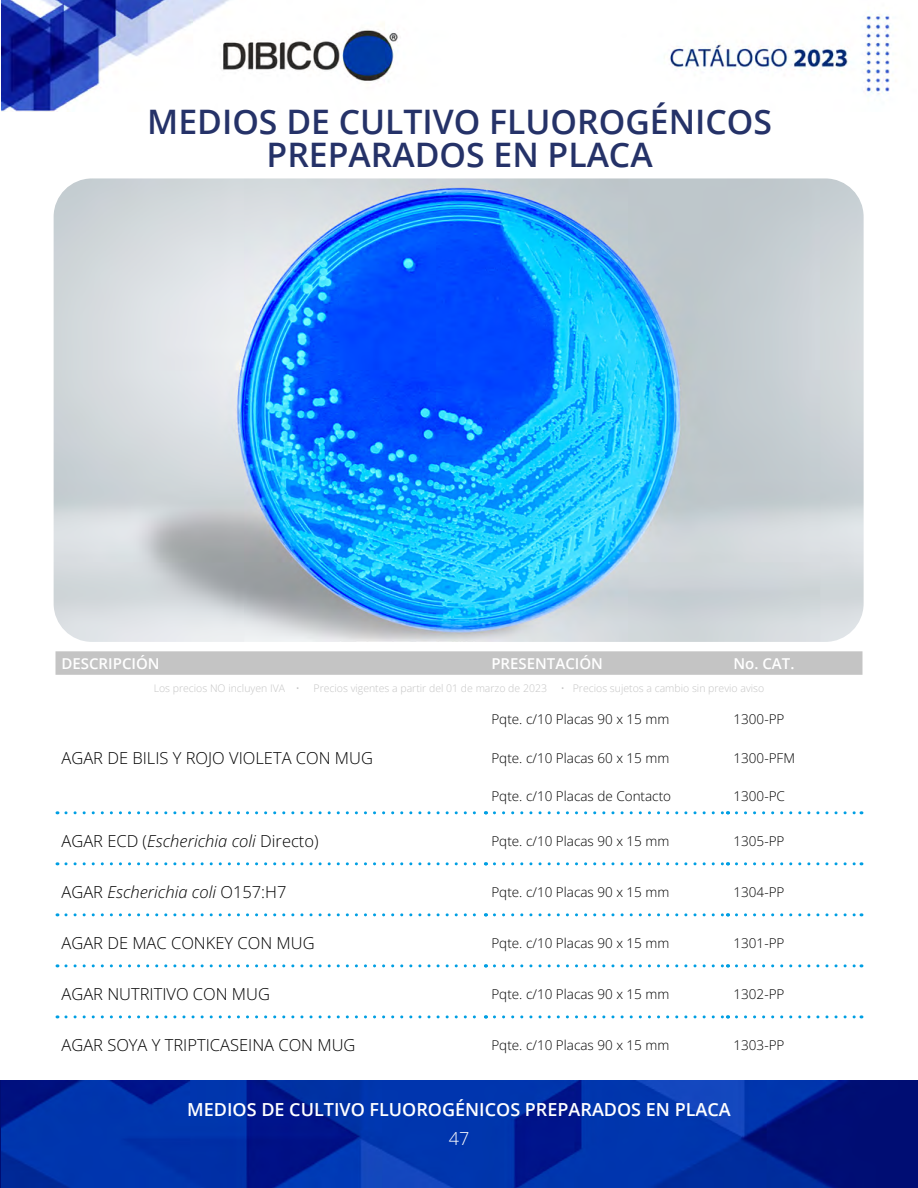
<style>
.page{position:relative;width:918px;height:1188px;background:#fff}
.page>*{position:absolute;margin:0;border:0;box-sizing:border-box;transform-origin:0 0}
.t1{font:600 33.75px/33px "Open Sans";color:#253268;text-align:center}
.t2{font:600 18px "Open Sans";color:#fff}
.t3{font:300 18px "Open Sans";color:#fff}
.t4{font:300 16.5px "Open Sans";color:#000}
.t5{font:italic 300 16.5px "Open Sans";color:#000}
.t6{font:600 15px "Open Sans";color:#fff}
.t7{font:300 13.5px "Open Sans";color:#000}
.t8{font:300 10.5px "Open Sans";color:#c4c4c4}
.s1{font-style:italic}
.s2{font-style:normal}
</style>
<div class="page">
<img style="left:1px;top:1081px;width:917px;height:107px">
<img style="left:1px;top:0;width:892px;height:111px">
<svg style="left:0;top:1081px;width:1px;height:107px"></svg>
<svg style="left:56px;top:651px;width:806px;height:24px;background:#c5c5c5"></svg>
<svg style="left:66px;top:811px;width:420px;height:3px"></svg>
<svg style="left:494px;top:811px;width:235px;height:3px"></svg>
<svg style="left:736px;top:811px;width:126px;height:3px"></svg>
<svg style="left:66px;top:862px;width:420px;height:3px"></svg>
<svg style="left:494px;top:862px;width:235px;height:3px"></svg>
<svg style="left:736px;top:862px;width:126px;height:3px"></svg>
<svg style="left:66px;top:913px;width:420px;height:3px"></svg>
<svg style="left:494px;top:913px;width:235px;height:3px"></svg>
<svg style="left:736px;top:913px;width:126px;height:3px"></svg>
<svg style="left:66px;top:964px;width:420px;height:3px"></svg>
<svg style="left:494px;top:964px;width:235px;height:3px"></svg>
<svg style="left:736px;top:964px;width:126px;height:3px"></svg>
<svg style="left:66px;top:1015px;width:420px;height:3px"></svg>
<svg style="left:494px;top:1015px;width:235px;height:3px"></svg>
<svg style="left:736px;top:1015px;width:126px;height:3px"></svg>
<img style="left:54px;top:178px;width:810px;height:464px">
<h1 class="t1" style="left:147px;top:105px;width:626px">MEDIOS DE CULTIVO FLUOROGÉNICOS<br>PREPARADOS EN PLACA</h1>
<p class="t6" style="left:62px;top:653px;width:100px">DESCRIPCIÓN</p>
<p class="t6" style="left:491px;top:653px;width:113px">PRESENTACIÓN</p>
<p class="t6" style="left:734px;top:653px;width:62px">No. CAT.</p>
<p class="t8" style="left:154px;top:681px;width:148px">Los precios NO incluyen IVA •</p>
<p class="t8" style="left:314px;top:681px;width:235px">Precios vigentes a partir del 01 de marzo de 2023</p>
<p class="t8" style="left:561px;top:681px;width:205px">• Precios sujetos a cambio sin previo aviso</p>
<p class="t4" style="left:62px;top:747px;width:313px">AGAR DE BILIS Y ROJO VIOLETA CON MUG</p>
<p class="t7" style="left:491px;top:710px;width:179px">Pqte. c/10 Placas 90 x 15 mm</p>
<p class="t7" style="left:734px;top:710px;width:52px">1300-PP</p>
<p class="t7" style="left:491px;top:749px;width:179px">Pqte. c/10 Placas 60 x 15 mm</p>
<p class="t7" style="left:734px;top:749px;width:63px">1300-PFM</p>
<p class="t7" style="left:491px;top:787px;width:181px">Pqte. c/10 Placas de Contacto</p>
<p class="t7" style="left:734px;top:787px;width:53px">1300-PC</p>
<p class="t4" style="left:62px;top:830px;width:259px">AGAR ECD (<span class="s1">Escherichia coli</span> Directo)</p>
<p class="t7" style="left:491px;top:831px;width:179px">Pqte. c/10 Placas 90 x 15 mm</p>
<p class="t7" style="left:734px;top:831px;width:52px">1305-PP</p>
<p class="t5" style="left:62px;top:881px;width:227px"><span class="s2">AGAR</span> Escherichia coli <span class="s2">O157:H7</span></p>
<p class="t7" style="left:491px;top:882px;width:179px">Pqte. c/10 Placas 90 x 15 mm</p>
<p class="t7" style="left:734px;top:882px;width:52px">1304-PP</p>
<p class="t4" style="left:62px;top:932px;width:255px">AGAR DE MAC CONKEY CON MUG</p>
<p class="t7" style="left:491px;top:933px;width:179px">Pqte. c/10 Placas 90 x 15 mm</p>
<p class="t7" style="left:734px;top:933px;width:52px">1301-PP</p>
<p class="t4" style="left:62px;top:983px;width:210px">AGAR NUTRITIVO CON MUG</p>
<p class="t7" style="left:491px;top:984px;width:179px">Pqte. c/10 Placas 90 x 15 mm</p>
<p class="t7" style="left:734px;top:984px;width:52px">1302-PP</p>
<p class="t4" style="left:62px;top:1034px;width:296px">AGAR SOYA Y TRIPTICASEINA CON MUG</p>
<p class="t7" style="left:491px;top:1036px;width:179px">Pqte. c/10 Placas 90 x 15 mm</p>
<p class="t7" style="left:734px;top:1036px;width:52px">1303-PP</p>
<h2 class="t2" style="left:187px;top:1097px;width:545px">MEDIOS DE CULTIVO FLUOROGÉNICOS PREPARADOS EN PLACA</h2>
<h2 class="t3" style="left:449px;top:1126px;width:22px">47</h2>
</div>
